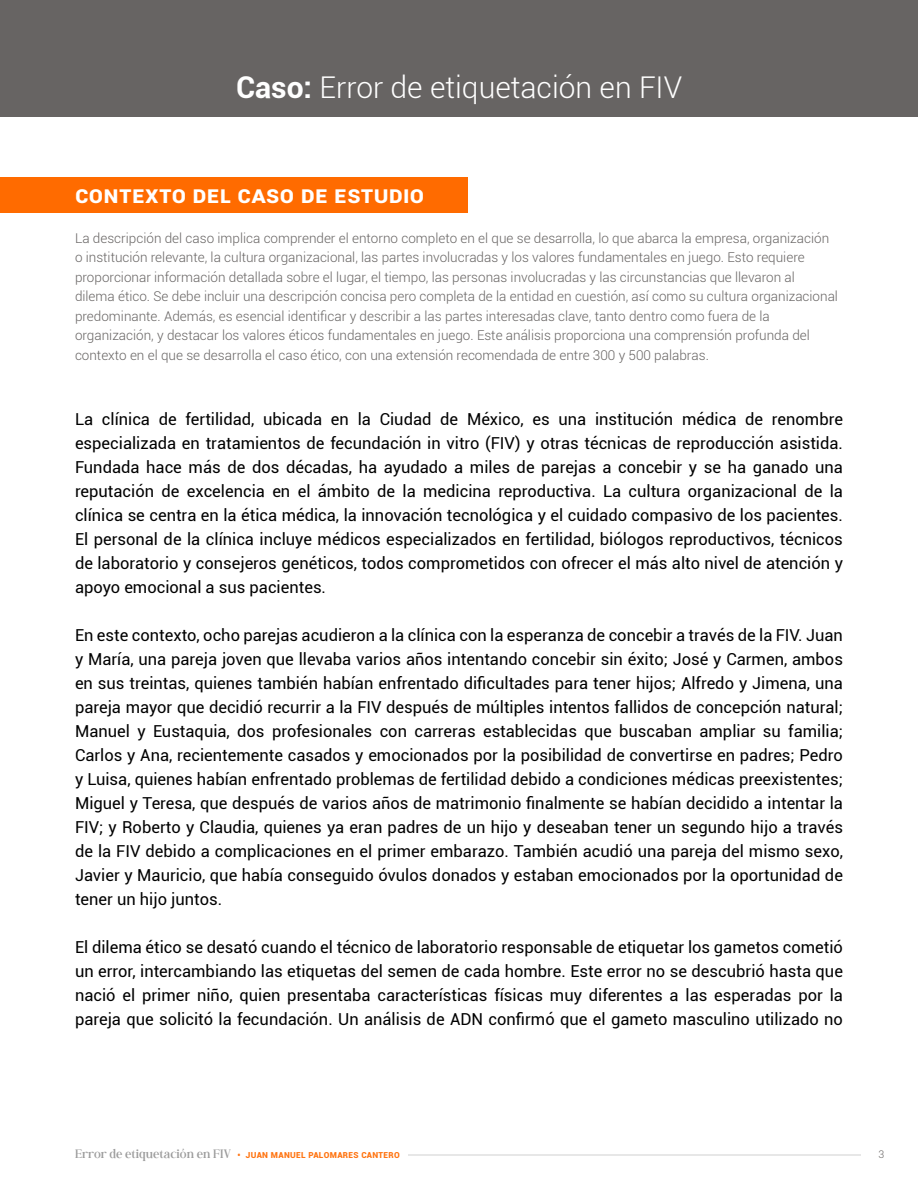
<style>
.page{position:relative;width:918px;height:1188px;background:#fff}
.page>*{position:absolute;margin:0;border:0;box-sizing:border-box;transform-origin:0 0}
.t1{font:300 30px "Roboto";color:#fff}
.t2{font:700 24px "Roboto";letter-spacing:.01em;color:#fff}
.t3{font:16.5px/24px "Roboto";color:#000;text-align:justify}
.t4{font:300 13.5px/19.5px "Roboto";color:#676463}
.t5{font:300 10.5px "Roboto";color:#676463}
.t6{font:900 8.25px "Roboto";letter-spacing:.04em;color:#ff7512}
.s1{font-weight:700}
.s2{font-family:"Andine";font-weight:400;font-size:9.75px;color:#9c9c9c}
</style>
<div class="page">
<hr style="left:408px;top:1155px;width:453px;height:1px;background:#d1d1d1">
<div style="left:0;top:177px;width:468px;height:36px;background:#ff6b00"></div>
<div style="left:0;top:0;width:918px;height:117px;background:#676463"></div>
<h1 class="t1" style="left:236px;top:66px;width:448px"><span class="s1">Caso:</span> Error de etiquetación en FIV</h1>
<h2 class="t2" style="left:75px;top:177px;width:351px">Contexto del caso de estudio</h2>
<p class="t4" style="left:75px;top:228px;width:765px">La descripción del caso implica comprender el entorno completo en el que se desarrolla, lo que abarca la empresa, organización o institución relevante, la cultura organizacional, las partes involucradas y los valores fundamentales en juego. Esto requiere proporcionar información detallada sobre el lugar, el tiempo, las personas involucradas y las circunstancias que llevaron al dilema ético. Se debe incluir una descripción concisa pero completa de la entidad en cuestión, así como su cultura organizacional predominante. Además, es esencial identificar y describir a las partes interesadas clave, tanto dentro como fuera de la organización, y destacar los valores éticos fundamentales en juego. Este análisis proporciona una comprensión profunda del contexto en el que se desarrolla el caso ético, con una extensión recomendada de entre 300 y 500 palabras.</p>
<p class="t3" style="left:75px;top:406px;width:770px">La clínica de fertilidad, ubicada en la Ciudad de México, es una institución médica de renombre especializada en tratamientos de fecundación in vitro (FIV) y otras técnicas de reproducción asistida.<br>Fundada hace más de dos décadas, ha ayudado a miles de parejas a concebir y se ha ganado una reputación de excelencia en el ámbito de la medicina reproductiva. La cultura organizacional de la clínica se centra en la ética médica, la innovación tecnológica y el cuidado compasivo de los pacientes.<br>El personal de la clínica incluye médicos especializados en fertilidad, biólogos reproductivos, técnicos de laboratorio y consejeros genéticos, todos comprometidos con ofrecer el más alto nivel de atención y apoyo emocional a sus pacientes.</p>
<p class="t3" style="left:75px;top:622px;width:770px">En este contexto, ocho parejas acudieron a la clínica con la esperanza de concebir a través de la FIV. Juan y María, una pareja joven que llevaba varios años intentando concebir sin éxito; José y Carmen, ambos en sus treintas, quienes también habían enfrentado dificultades para tener hijos; Alfredo y Jimena, una pareja mayor que decidió recurrir a la FIV después de múltiples intentos fallidos de concepción natural; Manuel y Eustaquia, dos profesionales con carreras establecidas que buscaban ampliar su familia; Carlos y Ana, recientemente casados y emocionados por la posibilidad de convertirse en padres; Pedro y Luisa, quienes habían enfrentado problemas de fertilidad debido a condiciones médicas preexistentes; Miguel y Teresa, que después de varios años de matrimonio finalmente se habían decidido a intentar la FIV; y Roberto y Claudia, quienes ya eran padres de un hijo y deseaban tener un segundo hijo a través de la FIV debido a complicaciones en el primer embarazo. También acudió una pareja del mismo sexo, Javier y Mauricio, que había conseguido óvulos donados y estaban emocionados por la oportunidad de tener un hijo juntos.</p>
<p class="t3" style="left:75px;top:934px;width:769px">El dilema ético se desató cuando el técnico de laboratorio responsable de etiquetar los gametos cometió un error, intercambiando las etiquetas del semen de cada hombre. Este error no se descubrió hasta que nació el primer niño, quien presentaba características físicas muy diferentes a las esperadas por la pareja que solicitó la fecundación. Un análisis de ADN confirmó que el gameto masculino utilizado no</p>
<p class="t6" style="left:75px;top:1150px;width:326px"><span class="s2">Error de etiquetación en FIV</span> • JUAN MANUEL PALOMARES CANTERO</p>
<p class="t5" style="left:878px;top:1147px;width:7px">3</p>
</div>
